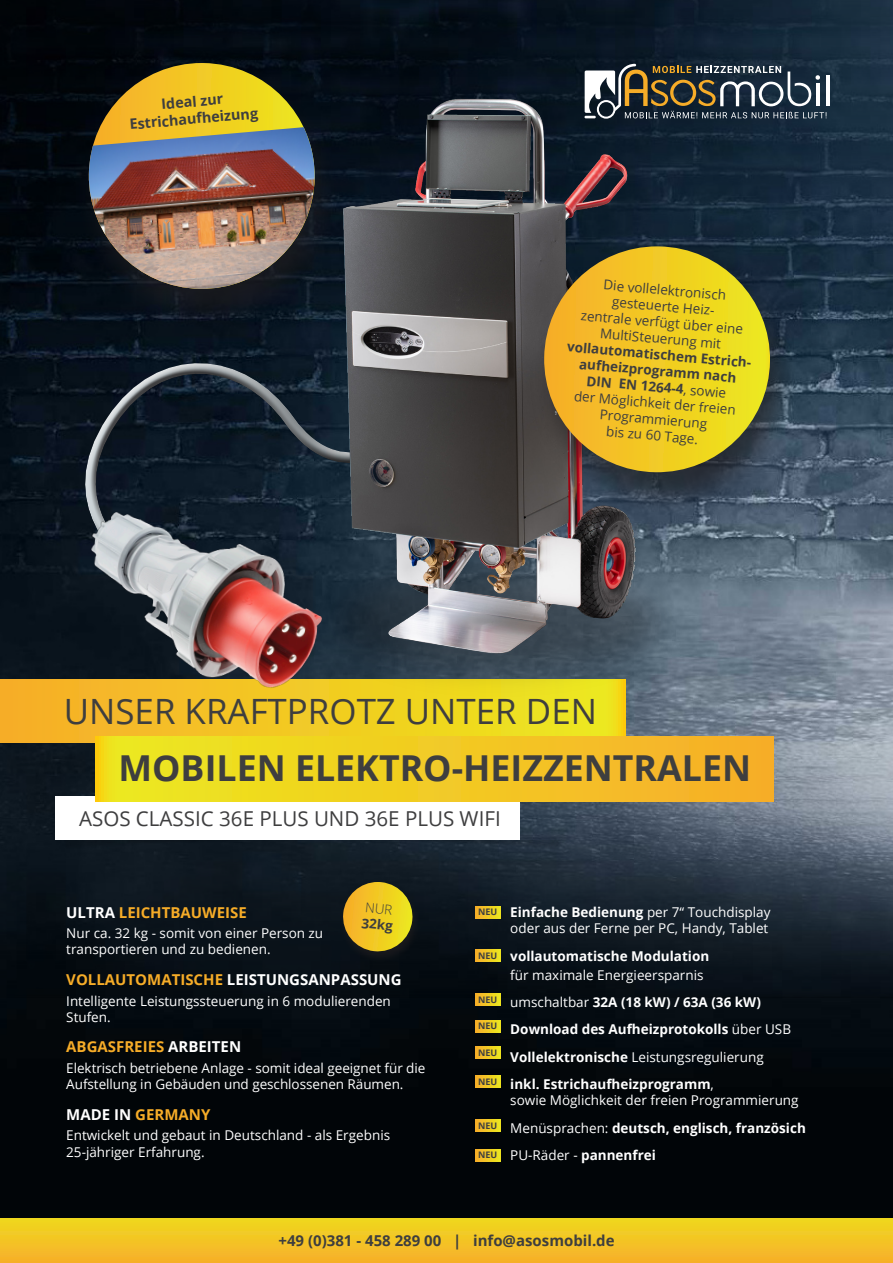
<style>
.page{position:relative;width:893px;height:1263px;background:#fff}
.page>*{position:absolute;margin:0;border:0;box-sizing:border-box;transform-origin:0 0}
.t1{font:700 35.7px "Open Sans";color:#3e3e3f}
.t2{font:34.8px "Open Sans";color:#3e3e3f}
.t3{font:20.55px "Open Sans";color:#3e3e3f}
.t4{font:700 15px "Open Sans";color:#f6ac28}
.t5{font:700 15px "Open Sans";color:#3e3e3f}
.t6{font:700 15px "Open Sans";color:#fff}
.t7{font:700 14.4px/17.2px "Open Sans";color:#3e3e3f;text-align:center}
.t8{font:13.5px/16.2px "Open Sans";color:#fff}
.t9{font:700 13.5px/27.3px "Open Sans";color:#fff}
.t10{font:700 13.5px/16.2px "Open Sans";color:#3e3e3f;text-align:center}
.t11{font:13.5px/16.2px "Open Sans";color:#3e3e3f;text-align:center}
.t12{font:700 9px "Open Sans";color:#3e3e3f}
.s1{font-weight:400}
.s2{color:#fff}
.s3{color:#f6ac28}
.s4{font-weight:700}
</style>
<div class="page">
<div style="left:0;top:998px;width:893px;height:89px;background:#03090d"></div>
<img style="left:0;top:0;width:893px;height:998px">
<div style="left:0;top:1218px;width:893px;height:45px;background:linear-gradient(to bottom,#efd81e,#f7b02b)"></div>
<hr style="left:826px;top:75px;width:3px;height:31px;background:#fff">
<svg style="left:726px;top:64px;width:101px;height:55px;background:#435261"></svg>
<div style="left:85px;top:361px;width:387px;height:190px;background:#fff;opacity:.75"></div>
<div style="left:87px;top:369px;width:385px;height:196px;background:#231f20;opacity:.75"></div>
<div style="left:0;top:679px;width:625px;height:64px;background:linear-gradient(to right,#f7ad29,#ede91d)"></div>
<div style="left:0;top:1087px;width:893px;height:131px;background:#010508"></div>
<div style="left:339px;top:882px;width:82px;height:83px;background:#090f17"></div>
<img style="left:265px;top:23px;width:461px;height:692px">
<div style="left:529px;top:246px;width:270px;height:270px;background:#231f20;opacity:.6"></div>
<svg style="left:543px;top:246px;width:228px;height:227px;background:#c6a829"></svg>
<div style="left:73px;top:62px;width:271px;height:271px;background:#231f20;opacity:.6"></div>
<svg style="left:88px;top:63px;width:228px;height:227px;background:#9a831c"></svg>
<img style="left:88px;top:127px;width:227px;height:163px">
<div style="left:55px;top:797px;width:465px;height:43px;background:#fff"></div>
<img style="left:64px;top:840px;width:497px;height:8px">
<svg style="left:475px;top:1119px;width:25px;height:12px"></svg>
<svg style="left:475px;top:1076px;width:25px;height:12px"></svg>
<svg style="left:475px;top:1047px;width:25px;height:12px"></svg>
<svg style="left:475px;top:1020px;width:25px;height:12px"></svg>
<svg style="left:475px;top:993px;width:25px;height:12px"></svg>
<svg style="left:475px;top:950px;width:25px;height:12px"></svg>
<svg style="left:475px;top:906px;width:25px;height:12px"></svg>
<div style="left:96px;top:736px;width:678px;height:65px;background:linear-gradient(to right,#ede81d,#f7ae29)"></div>
<svg style="left:475px;top:1149px;width:25px;height:12px"></svg>
<img style="left:68px;top:494px;width:269px;height:212px">
<svg style="left:341px;top:882px;width:73px;height:71px"></svg>
<p class="t7" style="left:127px;top:98px;width:130px;rotate:-5deg">Ideal zur<br>Estrichaufheizung</p>
<p class="t11" style="left:584px;top:274px;width:164px;rotate:5deg">Die vollelektronisch gesteuerte Heiz-<br>zentrale verfügt über eine<br>MultiSteuerung mit</p>
<p class="t10" style="left:568px;top:338px;width:189px;rotate:5deg">vollautomatischem Estrich&shy;aufheizprogramm nach<br>DIN EN 1264-4<span class="s1">, sowie<br>der Möglichkeit der freien<br>Programmierung<br>bis zu 60 Tage.</span></p>
<h2 class="t2" style="left:64px;top:687px;width:535px">UNSER KRAFTPROTZ UNTER DEN</h2>
<h1 class="t1" style="left:119px;top:743px;width:634px">MOBILEN ELEKTRO-HEIZZENTRALEN</h1>
<h3 class="t3" style="left:79px;top:805px;width:423px">ASOS CLASSIC 36E PLUS UND 36E PLUS WIFI</h3>
<p class="t4" style="left:66px;top:902px;width:182px"><span class="s2">ULTRA</span> LEICHTBAUWEISE</p>
<p class="t8" style="left:66px;top:925px;width:258px">Nur ca. 32 kg - somit von einer Person zu transportieren und zu bedienen.</p>
<p class="t6" style="left:66px;top:969px;width:337px"><span class="s3">VOLLAUTOMATISCHE</span> LEISTUNGSANPASSUNG</p>
<p class="t8" style="left:66px;top:992px;width:326px">Intelligente Leistungssteuerung in 6 modulierenden<br>Stufen.</p>
<p class="t4" style="left:66px;top:1036px;width:176px">ABGASFREIES <span class="s2">ARBEITEN</span></p>
<p class="t8" style="left:66px;top:1059px;width:361px">Elektrisch betriebene Anlage - somit ideal geeignet für die<br>Aufstellung in Gebäuden und geschlossenen Räumen.</p>
<p class="t4" style="left:66px;top:1104px;width:146px"><span class="s2">MADE IN</span> GERMANY</p>
<p class="t8" style="left:66px;top:1127px;width:325px">Entwickelt und gebaut in Deutschland - als Ergebnis<br>25-jähriger Erfahrung.</p>
<p class="t10" style="left:362px;top:914px;width:33px;rotate:6deg">32kg</p>
<p class="t12" style="left:478px;top:906px;width:21px">NEU</p>
<p class="t12" style="left:478px;top:949px;width:21px">NEU</p>
<p class="t12" style="left:478px;top:993px;width:21px">NEU</p>
<p class="t12" style="left:478px;top:1020px;width:21px">NEU</p>
<p class="t12" style="left:478px;top:1046px;width:21px">NEU</p>
<p class="t12" style="left:478px;top:1075px;width:21px">NEU</p>
<p class="t12" style="left:478px;top:1119px;width:21px">NEU</p>
<p class="t12" style="left:478px;top:1149px;width:21px">NEU</p>
<p class="t8" style="left:510px;top:903px;width:262px"><span class="s4">Einfache Bedienung</span> per 7“ Touchdisplay oder aus der Ferne per PC, Handy, Tablet</p>
<p class="t9" style="left:510px;top:942px;width:200px">vollautomatische Modulation</p>
<p class="t9" style="left:510px;top:961px;width:282px"><span class="s1">für maximale Energieersparnis<br>umschaltbar</span> 32A (18 kW) / 63A (36 kW)<br>Download des Aufheizprotokolls <span class="s1">über USB </span>Vollelektronische <span class="s1">Leistungsregulierung </span>inkl. Estrichaufheizprogramm<span class="s1">,</span></p>
<p class="t8" style="left:510px;top:1086px;width:297px;line-height:27.3px">sowie Möglichkeit der freien Programmierung<br>Menüsprachen: <span class="s4">deutsch, englisch, französich<br></span>PU-Räder - <span class="s4">pannenfrei</span></p>
<p class="t5" style="left:278px;top:1230px;width:338px">+49 (0)381 - 458 289 00 | info@asosmobil.de</p>
</div>
